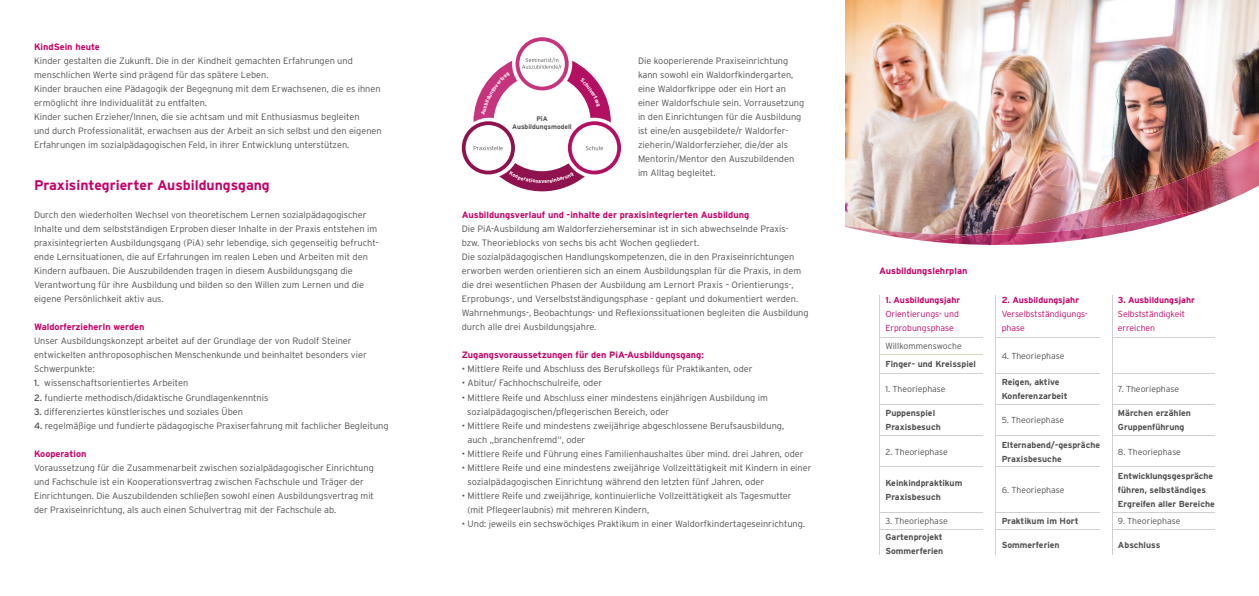
<style>
.page{position:relative;width:1259px;height:596px;background:#fff}
.page>*{position:absolute;margin:0;border:0;box-sizing:border-box;transform-origin:0 0}
.t1{font:700 14px "Interstate";color:#c50068}
.t2{font:300 9.2px/14px "Interstate";color:#504f4f}
.t3{font:700 9.2px "Interstate";color:#c50068}
.t4{font:700 8.7px/14px "Interstate";color:#504f4f}
.t5{font:300 8.7px "Interstate";color:#504f4f}
.t6{font:300 8.7px/14px "Interstate";color:#c50068}
.t7{font:700 8.7px "Interstate";color:#c50068}
.t8{font:700 6.7px/8px "Interstate";color:#50504f;text-align:center}
.s1{font-weight:400}
</style>
<div class="page">
<img style="left:845px;top:0;width:414px;height:180px">
<img style="left:1187px;top:139px;width:72px;height:41px">
<img style="left:1151px;top:176px;width:36px;height:4px">
<img style="left:845px;top:180px;width:414px;height:65px">
<hr style="left:879px;top:337px;width:117px;height:1px;background:#d0d0d0">
<hr style="left:996px;top:337px;width:116px;height:1px;background:#d0d0d0">
<hr style="left:1112px;top:337px;width:113px;height:1px;background:#d0d0d0">
<hr style="left:879px;top:373px;width:117px;height:1px;background:#d0d0d0">
<hr style="left:996px;top:373px;width:116px;height:1px;background:#d0d0d0">
<hr style="left:1112px;top:373px;width:113px;height:1px;background:#d0d0d0">
<hr style="left:879px;top:404px;width:117px;height:1px;background:#d0d0d0">
<hr style="left:996px;top:404px;width:116px;height:1px;background:#d0d0d0">
<hr style="left:1112px;top:404px;width:113px;height:1px;background:#d0d0d0">
<hr style="left:879px;top:435px;width:117px;height:1px;background:#d0d0d0">
<hr style="left:996px;top:435px;width:116px;height:1px;background:#d0d0d0">
<hr style="left:1112px;top:435px;width:113px;height:1px;background:#d0d0d0">
<hr style="left:879px;top:466px;width:117px;height:1px;background:#d0d0d0">
<hr style="left:996px;top:466px;width:116px;height:1px;background:#d0d0d0">
<hr style="left:1112px;top:466px;width:113px;height:1px;background:#d0d0d0">
<hr style="left:879px;top:511px;width:117px;height:1px;background:#d0d0d0">
<hr style="left:996px;top:511px;width:116px;height:1px;background:#d0d0d0">
<hr style="left:1112px;top:511px;width:113px;height:1px;background:#d0d0d0">
<hr style="left:879px;top:528px;width:117px;height:1px;background:#d0d0d0">
<hr style="left:996px;top:528px;width:116px;height:1px;background:#d0d0d0">
<hr style="left:879px;top:354px;width:117px;height:1px;background:#cedbb9">
<hr style="left:1112px;top:528px;width:113px;height:1px;background:#d0d0d0">
<div style="left:462px;top:121px;width:53px;height:53px;border:4px solid #8f124e;border-radius:50%"></div>
<div style="left:568px;top:121px;width:53px;height:53px;border:4px solid #b41063;border-radius:50%"></div>
<div style="left:515px;top:37px;width:54px;height:53px;border:4px solid #c5347d;border-radius:50%"></div>
<svg style="left:586px;top:146px;width:17px;height:4px"></svg>
<svg style="left:474px;top:146px;width:29px;height:4px"></svg>
<div style="left:1100px;top:293px;width:12px;height:270px;background:#fff"></div>
<div style="left:983px;top:293px;width:12px;height:270px;background:#fff"></div>
<div style="left:1214px;top:293px;width:18px;height:270px;background:#fff"></div>
<hr style="left:995px;top:295px;width:1px;height:259px;background:#d0d0d0">
<hr style="left:1112px;top:295px;width:1px;height:259px;background:#d0d0d0">
<hr style="left:879px;top:295px;width:1px;height:259px;background:#d0d0d0">
<svg style="left:499px;top:163px;width:86px;height:28px"></svg>
<svg style="left:473px;top:58px;width:138px;height:64px"></svg>
<p class="t3" style="left:34px;top:41px;width:67px">KindSein heute</p>
<p class="t2" style="left:34px;top:54px;width:349px">Kinder gestalten die Zukunft. Die in der Kindheit gemachten Erfahrungen und menschlichen Werte sind prägend für das spätere Leben.<br>Kinder brauchen eine Pädagogik der Begegnung mit dem Erwachsenen, die es ihnen ermöglicht ihre Individualität zu entfalten.<br>Kinder suchen Erzieher/Innen, die sie achtsam und mit Enthusiasmus begleiten<br>und durch Professionalität, erwachsen aus der Arbeit an sich selbst und den eigenen Erfahrungen im sozialpädagogischen Feld, in ihrer Entwicklung unterstützen.</p>
<h1 class="t1" style="left:34px;top:177px;width:237px">Praxisintegrierter Ausbildungsgang</h1>
<p class="t2" style="left:34px;top:208px;width:346px">Durch den wiederholten Wechsel von theoretischem Lernen sozialpädagogischer Inhalte und dem selbstständigen Erproben dieser Inhalte in der Praxis entstehen im praxisintegrierten Ausbildungsgang (PiA) sehr lebendige, sich gegenseitig befrucht&shy;ende Lernsituationen, die auf Erfahrungen im realen Leben und Arbeiten mit den Kindern aufbauen. Die Auszubildenden tragen in diesem Ausbildungsgang die Verantwortung für ihre Ausbildung und bilden so den Willen zum Lernen und die eigene Persönlichkeit aktiv aus.</p>
<p class="t3" style="left:34px;top:321px;width:112px">WaldorferzieherIn werden</p>
<p class="t2" style="left:34px;top:334px;width:334px">Unser Ausbildungskonzept arbeitet auf der Grundlage der von Rudolf Steiner entwickelten anthroposophischen Menschenkunde und beinhaltet besonders vier<br>Schwerpunkte:</p>
<p class="t2" style="left:34px;top:376px;width:156px"><span class="s1">1.</span> wissenschaftsorientiertes Arbeiten</p>
<p class="t2" style="left:34px;top:390px;width:236px"><span class="s1">2.</span> fundierte methodisch/didaktische Grundlagenkenntnis</p>
<p class="t2" style="left:34px;top:404px;width:210px"><span class="s1">3.</span> differenziertes künstlerisches und soziales Üben</p>
<p class="t2" style="left:34px;top:418px;width:356px"><span class="s1">4.</span> regelmäßige und fundierte pädagogische Praxiserfahrung mit fachlicher Begleitung</p>
<p class="t3" style="left:34px;top:447px;width:54px">Kooperation</p>
<p class="t2" style="left:34px;top:460px;width:341px">Voraussetzung für die Zusammenarbeit zwischen sozialpädagogischer Einrichtung und Fachschule ist ein Kooperationsvertrag zwischen Fachschule und Träger der Einrichtungen. Die Auszubildenden schließen sowohl einen Ausbildungsvertrag mit der Praxiseinrichtung, als auch einen Schulvertrag mit der Fachschule ab.</p>
<p class="t8" style="left:512px;top:114px;width:61px">PiA<br>Ausbildungsmodell</p>
<p class="t2" style="left:638px;top:54px;width:168px">Die kooperierende Praxiseinrichtung kann sowohl ein Waldorfkindergarten, eine Waldorfkrippe oder ein Hort an einer Waldorfschule sein. Vorrausetzung in den Einrichtungen für die Ausbildung ist eine/en ausgebildete/r Waldorfer&shy;zieherin/Waldorferzieher, die/der als Mentorin/Mentor den Auszubildenden im Alltag begleitet.</p>
<p class="t3" style="left:462px;top:209px;width:289px">Ausbildungsverlauf und -inhalte der praxisintegrierten Ausbildung</p>
<p class="t2" style="left:462px;top:222px;width:348px">Die PiA-Ausbildung am Waldorferzieherseminar ist in sich abwechselnde Praxis-<br>bzw. Theorieblocks von sechs bis acht Wochen gegliedert.<br>Die sozialpädagogischen Handlungskompetenzen, die in den Praxiseinrichtungen erworben werden orientieren sich an einem Ausbildungsplan für die Praxis, in dem die drei wesentlichen Phasen der Ausbildung am Lernort Praxis – Orientierungs-, Erprobungs-, und Verselbstständigungsphase - geplant und dokumentiert werden.<br>Wahrnehmungs-, Beobachtungs- und Reflexionssituationen begleiten die Ausbildung durch alle drei Ausbildungsjahre.</p>
<p class="t3" style="left:462px;top:349px;width:244px">Zugangsvoraussetzungen für den PiA-Ausbildungsgang:</p>
<p class="t2" style="left:462px;top:362px;width:292px">• Mittlere Reife und Abschluss des Berufskollegs für Praktikanten, oder</p>
<p class="t2" style="left:462px;top:376px;width:142px">• Abitur/ Fachhochschulreife, oder</p>
<p class="t2" style="left:467px;top:390px;width:302px;text-indent:-6px">• Mittlere Reife und Abschluss einer mindestens einjährigen Ausbildung im sozialpädagogischen/pflegerischen Bereich, oder</p>
<p class="t2" style="left:467px;top:418px;width:318px;text-indent:-6px">• Mittlere Reife und mindestens zweijährige abgeschlossene Berufsausbildung, auch „branchenfremd“, oder</p>
<p class="t2" style="left:462px;top:446px;width:343px">• Mittlere Reife und Führung eines Familienhaushaltes über mind. drei Jahren, oder</p>
<p class="t2" style="left:467px;top:460px;width:345px;text-indent:-6px">• Mittlere Reife und eine mindestens zweijährige Vollzeittätigkeit mit Kindern in einer sozialpädagogischen Einrichtung während den letzten fünf Jahren, oder</p>
<p class="t2" style="left:467px;top:488px;width:326px;text-indent:-6px">• Mittlere Reife und zweijährige, kontinuierliche Vollzeittätigkeit als Tagesmutter (mit Pflegeerlaubnis) mit mehreren Kindern,</p>
<p class="t2" style="left:462px;top:516px;width:345px">• Und: jeweils ein sechswöchiges Praktikum in einer Waldorfkindertageseinrichtung.</p>
<p class="t3" style="left:879px;top:265px;width:90px">Ausbildungslehrplan</p>
<p class="t7" style="left:885px;top:294px;width:76px">1. Ausbildungsjahr</p>
<p class="t6" style="left:885px;top:306px;width:75px">Orientierungs- und<br>Erprobungsphase</p>
<p class="t5" style="left:885px;top:340px;width:78px">Willkommenswoche</p>
<p class="t7" style="left:1001px;top:294px;width:79px">2. Ausbildungsjahr</p>
<p class="t6" style="left:1001px;top:306px;width:88px">Verselbstständigungs&shy;phase</p>
<p class="t7" style="left:1118px;top:294px;width:78px">3. Ausbildungsjahr</p>
<p class="t6" style="left:1118px;top:306px;width:68px">Selbstständigkeit erreichen</p>
<p class="t5" style="left:1001px;top:350px;width:64px">4. Theoriephase</p>
<p class="t4" style="left:885px;top:357px;width:92px">Finger- und Kreisspiel</p>
<p class="t5" style="left:885px;top:383px;width:62px">1. Theoriephase</p>
<p class="t4" style="left:1001px;top:375px;width:67px">Reigen, aktive<br>Konferenzarbeit</p>
<p class="t5" style="left:1118px;top:383px;width:63px">7. Theoriephase</p>
<p class="t4" style="left:885px;top:406px;width:57px">Puppenspiel<br>Praxisbesuch</p>
<p class="t5" style="left:1001px;top:415px;width:64px">5. Theoriephase</p>
<p class="t4" style="left:1118px;top:406px;width:74px">Märchen erzählen<br>Gruppenführung</p>
<p class="t5" style="left:885px;top:446px;width:64px">2. Theoriephase</p>
<p class="t4" style="left:1001px;top:437px;width:100px">Elternabend/-gespräche<br>Praxisbesuche</p>
<p class="t5" style="left:1118px;top:446px;width:65px">8. Theoriephase</p>
<p class="t4" style="left:885px;top:475px;width:78px">Keinkindpraktikum<br>Praxisbesuch</p>
<p class="t5" style="left:1001px;top:484px;width:64px">6. Theoriephase</p>
<p class="t4" style="left:1118px;top:468px;width:98px">Entwicklungsgespräche führen, selbständiges<br>Ergreifen aller Bereiche</p>
<p class="t5" style="left:885px;top:515px;width:64px">3. Theoriephase</p>
<p class="t4" style="left:1001px;top:513px;width:78px">Praktikum im Hort</p>
<p class="t5" style="left:1118px;top:515px;width:64px">9. Theoriephase</p>
<p class="t4" style="left:885px;top:529px;width:59px">Gartenprojekt<br>Sommerferien</p>
<p class="t4" style="left:1001px;top:538px;width:59px">Sommerferien</p>
<p class="t4" style="left:1118px;top:538px;width:44px">Abschluss</p>
</div>
